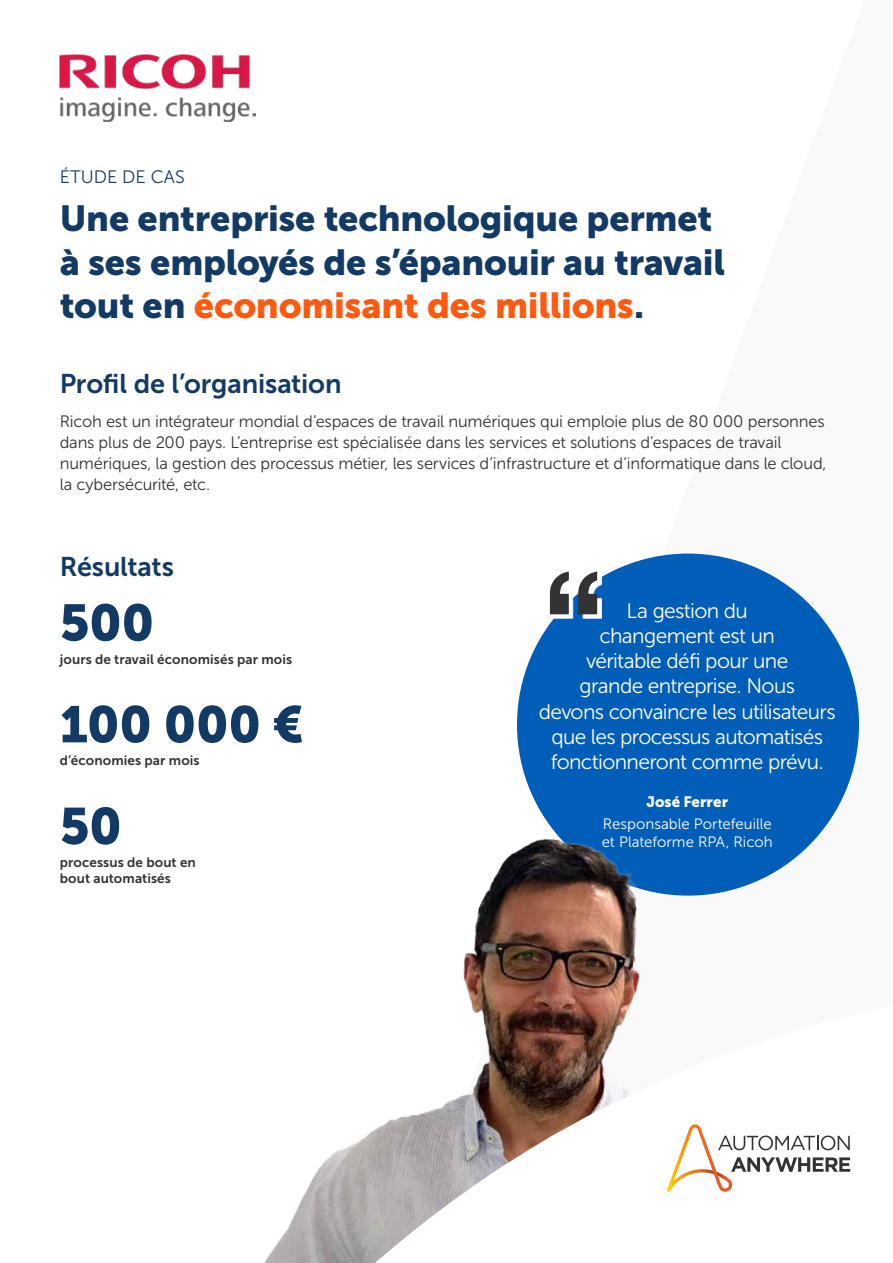
<style>
.page{position:relative;width:893px;height:1263px;background:#fff}
.page>*{position:absolute;margin:0;border:0;box-sizing:border-box;transform-origin:0 0}
.Benefits_Number{font:51px "Museo Sans 900";letter-spacing:-.005em;color:#133a65}
.t1{font:36px/43.2px "Museo Sans 900";letter-spacing:-.005em;color:#133a65}
.t2{font:27px "Museo Sans 700";letter-spacing:-.005em;color:#133a65}
.t3{font:21px/25.2px "Museo Sans 300";letter-spacing:-.03em;color:#fff;text-align:center}
.Case_Study_Eyebrow{font:18px "Museo Sans 300";letter-spacing:.005em;color:#163b65}
.Body{font:16.5px/21px "Museo Sans 300";letter-spacing:-.01em;color:#333}
.Quote_Title___Compan{font:15px/18px "Museo Sans 300";color:#fff}
.Quote_Author{font:15px "Museo Sans 900";letter-spacing:.005em;color:#fff}
.Benefits_Description{font:13.5px/16.2px "Museo Sans 700";letter-spacing:.01em;color:#333}
.s1{color:#ff5a10}
</style>
<div class="page">
<div style="left:517px;top:553px;width:342px;height:343px;background:#005eb8;border-radius:50%"></div>
<svg style="left:554px;top:576px;width:47px;height:43px"></svg>
<svg style="left:550px;top:572px;width:47px;height:42px"></svg>
<img style="left:59px;top:54px;width:196px;height:68px">
<img style="left:264px;top:821px;width:444px;height:442px">
<svg style="left:320px;top:982px;width:531px;height:281px"></svg>
<svg style="left:667px;top:1124px;width:183px;height:68px"></svg>
<p class="Case_Study_Eyebrow" style="left:60px;top:167px;width:127px">ÉTUDE DE CAS</p>
<p class="t1" style="left:60px;top:197px;width:667px">Une entreprise technologique permet à ses employés de s’épanouir au travail tout en <span class="s1">économisant des millions</span>.</p>
<h1 class="t2" style="left:60px;top:368px;width:283px">Profil de l’organisation</h1>
<p class="Body" style="left:60px;top:411px;width:768px">Ricoh est un intégrateur mondial d’espaces de travail numériques qui emploie plus de 80 000 personnes dans plus de 200 pays. L’entreprise est spécialisée dans les services et solutions d’espaces de travail numériques, la gestion des processus métier, les services d’infrastructure et d’informatique dans le cloud, la cybersécurité, etc.</p>
<h1 class="t2" style="left:60px;top:552px;width:116px">Résultats</h1>
<p class="Benefits_Number" style="left:60px;top:594px;width:96px">500</p>
<p class="Benefits_Description" style="left:60px;top:651px;width:234px">jours de travail économisés par mois</p>
<p class="Benefits_Number" style="left:60px;top:695px;width:245px">100 000 €</p>
<p class="Benefits_Description" style="left:60px;top:752px;width:141px">d’économies par mois</p>
<p class="Benefits_Number" style="left:60px;top:797px;width:64px">50</p>
<p class="Benefits_Description" style="left:60px;top:854px;width:138px">processus de bout en bout automatisés</p>
<p class="t3" style="left:539px;top:598px;width:298px">La gestion du<br>changement est un<br>véritable défi pour une<br>grande entreprise. Nous<br>devons convaincre les utilisateurs que les processus automatisés fonctionneront comme prévu.</p>
<p class="Quote_Author" style="left:646px;top:793px;width:83px">José Ferrer</p>
<p class="Quote_Title___Compan" style="left:602px;top:815px;width:172px">Responsable Portefeuille et Plateforme RPA, Ricoh</p>
</div>
